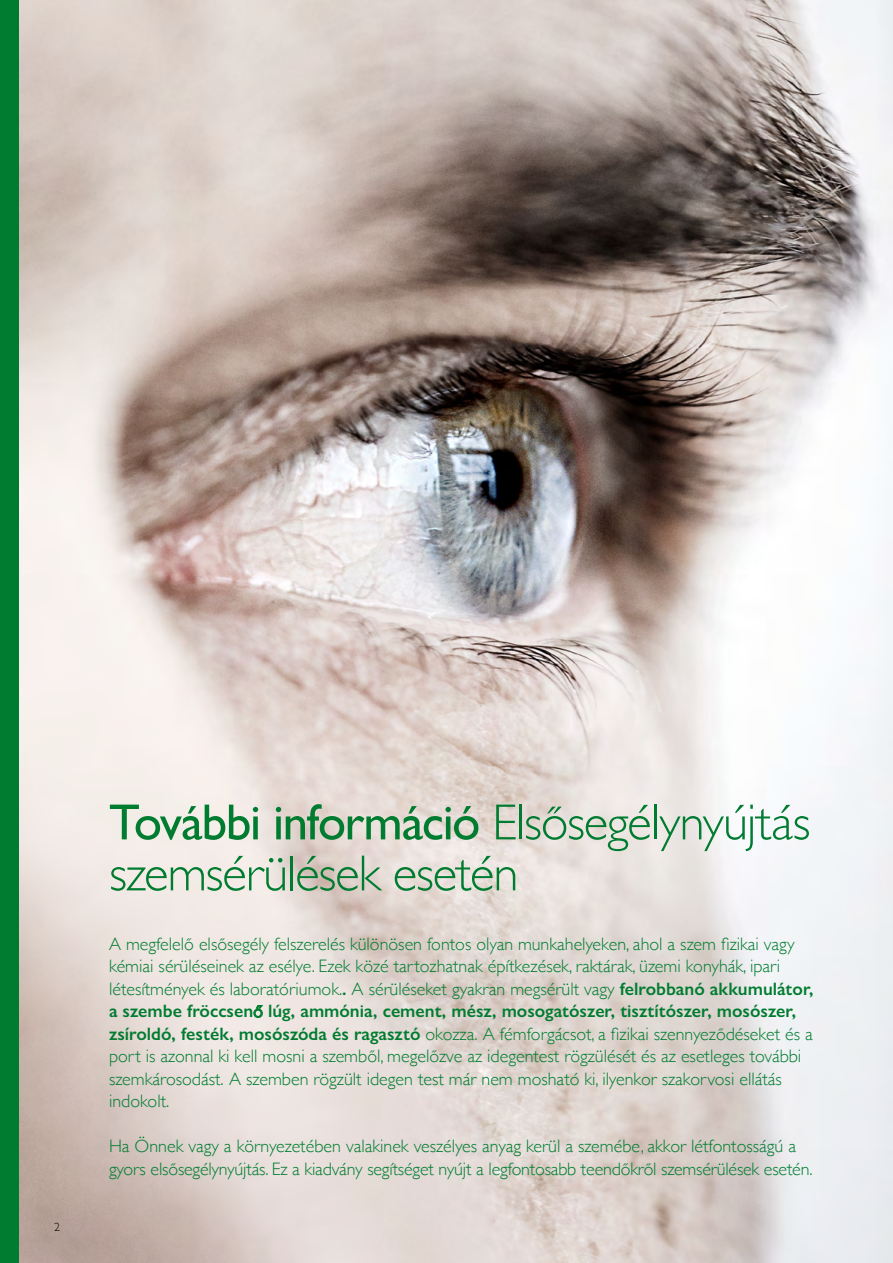
<style>
.page{position:relative;width:893px;height:1263px;background:#fff}
.page>*{position:absolute;margin:0;border:0;box-sizing:border-box;transform-origin:0 0}
.t1{font:500 51px "Gill Sans MT Pro";letter-spacing:-.03em;color:#007c30}
.t2{font:300 51px "Gill Sans";letter-spacing:-.025em;color:#007c30}
.t3{font:300 18px/22.5px "Gill Sans";color:#007c30}
.t4{font:600 18px "Gill Sans Nova";color:#007c30}
.t5{font:300 12px "Gill Sans";color:#000}
.s1{font-family:"Gill Sans";font-weight:300}
.s2{font-weight:600}
.s3{font-family:"Gill Sans Nova";font-weight:600}
.s4{font-weight:400}
</style>
<div class="page">
<img style="left:19px;top:0;width:874px;height:1263px">
<div style="left:0;top:0;width:19px;height:1263px;background:#007c30"></div>
<p class="t5" style="left:54px;top:1218px;width:7px">2</p>
<h1 class="t1" style="left:109px;top:792px;width:703px">További információ <span class="s1">Elsősegélynyújtás</span></h1>
<h1 class="t2" style="left:109px;top:833px;width:411px">szemsérülések esetén</h1>
<p class="t3" style="left:109px;top:932px;width:706px">A megfelelő elsősegély felszerelés különösen fontos olyan munkahelyeken, ahol a szem fizikai vagy kémiai sérüléseinek az esélye. Ezek közé tartozhatnak építkezések, raktárak, üzemi konyhák, ipari létesítmények és laboratóriumok.<span class="s2">.</span> A sérüléseket gyakran megsérült vagy <span class="s3">felrobbanó akkumulátor,</span></p>
<p class="t4" style="left:109px;top:1000px;width:689px">a szembe fröccsen<span class="s4">ő</span> lúg, ammónia, cement, mész, mosogatószer, tisztítószer, mosószer,</p>
<p class="t3" style="left:109px;top:1022px;width:705px"><span class="s3">zsíroldó, festék, mosószóda és ragasztó</span> okozza. A fémforgácsot, a fizikai szennyeződéseket és a port is azonnal ki kell mosni a szemből, megelőzve az idegentest rögzülését és az esetleges további szemkárosodást. A szemben rögzült idegen test már nem mosható ki, ilyenkor szakorvosi ellátás indokolt.</p>
<p class="t3" style="left:109px;top:1134px;width:705px">Ha Önnek vagy a környezetében valakinek veszélyes anyag kerül a szemébe, akkor létfontosságú a gyors elsősegélynyújtás. Ez a kiadvány segítséget nyújt a legfontosabb teendőkről szemsérülések esetén.</p>
</div>
